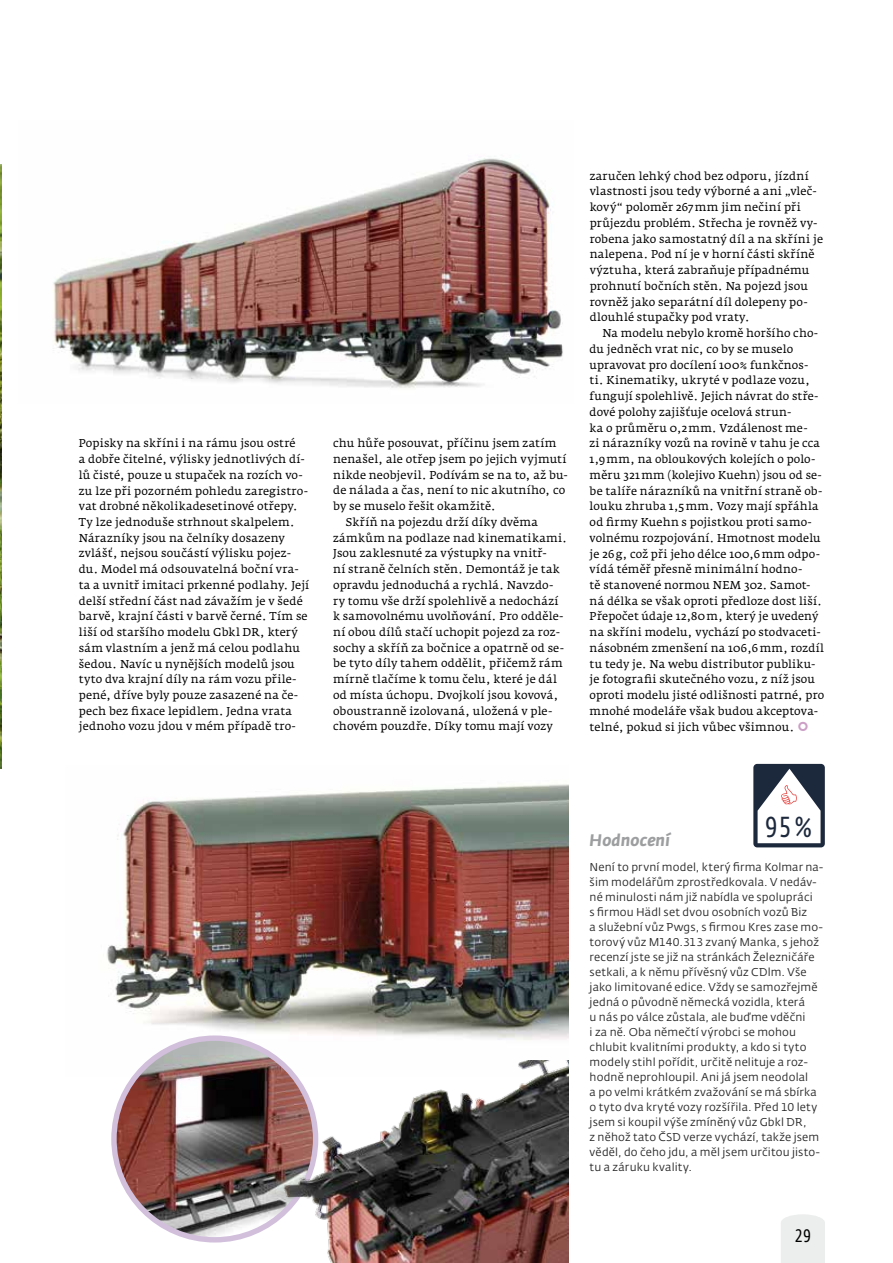
<style>
.page{position:relative;width:893px;height:1263px;background:#fff}
.page>*{position:absolute;margin:0;border:0;box-sizing:border-box;transform-origin:0 0}
.t1{font:28.65px "CD Fedra Cond Pro";color:#1c283c}
.t2{font:18px "CD Fedra Cond Pro";color:#000}
.t3{font:italic 700 16.5px "CD Fedra";letter-spacing:.01em;color:#9c9e9f}
.t4{font:11.25px/15.8px "Fedra Serif A Pro";letter-spacing:.015em;color:#000}
.t5{font:11.25px/15px "CD Fedra";letter-spacing:.015em;color:#282829}
.s1{font-weight:500;font-size:15px;color:#cca0c6}
</style>
<div class="page">
<div style="left:781px;top:1214px;width:44px;height:49px;background:#eceded"></div>
<img style="left:106px;top:784px;width:462px;height:292px">
<img style="left:114px;top:1038px;width:202px;height:202px;border-radius:101px">
<img style="left:0;top:164px;width:1px;height:604px">
<div style="left:753px;top:764px;width:72px;height:83px;background:#1c283c;border-radius:4px"></div>
<svg style="left:758px;top:769px;width:62px;height:74px"></svg>
<img style="left:53px;top:158px;width:510px;height:230px">
<img style="left:256px;top:1061px;width:312px;height:202px">
<p class="t4" style="left:79px;top:436px;width:232px">Popisky na skříni i na rámu jsou ostré<br>a dobře čitelné, výlisky jednotlivých dí&shy;lů čisté, pouze u stupaček na rozích vo&shy;zu lze při pozorném pohledu zaregistro&shy;vat drobné několikadesetinové otřepy.<br>Ty lze jednoduše strhnout skalpelem.<br>Nárazníky jsou na čelníky dosazeny zvlášť, nejsou součástí výlisku pojez&shy;du. Model má odsouvatelná boční vra&shy;ta a uvnitř imitaci prkenné podlahy. Její delší střední část nad závažím je v šedé barvě, krajní části v barvě černé. Tím se liší od staršího modelu Gbkl DR, který sám vlastním a jenž má celou podlahu šedou. Navíc u nynějších modelů jsou tyto dva krajní díly na rám vozu přile&shy;pené, dříve byly pouze zasazené na če&shy;pech bez fixace lepidlem. Jedna vrata jednoho vozu jdou v mém případě tro-</p>
<p class="t4" style="left:333px;top:435px;width:225px">chu hůře posouvat, příčinu jsem zatím</p>
<p class="t4" style="left:333px;top:451px;width:235px">nenašel, ale otřep jsem po jejich vyjmutí</p>
<p class="t4" style="left:333px;top:467px;width:236px">nikde neobjevil. Podívám se na to, až bu-</p>
<p class="t4" style="left:333px;top:483px;width:234px">de nálada a čas, není to nic akutního, co</p>
<p class="t4" style="left:333px;top:498px;width:164px">by se muselo řešit okamžitě.</p>
<p class="t4" style="left:346px;top:514px;width:194px">Skříň na pojezdu drží díky dvěma</p>
<p class="t4" style="left:333px;top:530px;width:236px">zámkům na podlaze nad kinematikami.</p>
<p class="t4" style="left:333px;top:546px;width:215px">Jsou zaklesnuté za výstupky na vnitř-</p>
<p class="t4" style="left:333px;top:561px;width:228px">ní straně čelních stěn. Demontáž je tak</p>
<p class="t4" style="left:333px;top:577px;width:222px">opravdu jednoduchá a rychlá. Navzdo-</p>
<p class="t4" style="left:333px;top:593px;width:227px">ry tomu vše drží spolehlivě a nedochází</p>
<p class="t4" style="left:333px;top:608px;width:232px">k samovolnému uvolňování. Pro odděle-</p>
<p class="t4" style="left:333px;top:624px;width:228px">ní obou dílů stačí uchopit pojezd za roz-</p>
<p class="t4" style="left:333px;top:640px;width:232px">sochy a skříň za bočnice a opatrně od se-</p>
<p class="t4" style="left:333px;top:656px;width:231px">be tyto díly tahem oddělit, přičemž rám</p>
<p class="t4" style="left:333px;top:671px;width:225px">mírně tlačíme k tomu čelu, které je dál</p>
<p class="t4" style="left:333px;top:687px;width:227px">od místa úchopu. Dvojkolí jsou kovová,</p>
<p class="t4" style="left:333px;top:703px;width:221px">oboustranně izolovaná, uložená v ple-</p>
<p class="t4" style="left:333px;top:719px;width:221px">chovém pouzdře. Díky tomu mají vozy</p>
<p class="t4" style="left:590px;top:168px;width:235px">zaručen lehký chod bez odporu, jízdní vlastnosti jsou tedy výborné a ani „vleč&shy;kový“ poloměr 267mm jim nečiní při průjezdu problém. Střecha je rovněž vy&shy;robena jako samostatný díl a na skříni je nalepena. Pod ní je v horní části skříně výztuha, která zabraňuje případnému prohnutí bočních stěn. Na pojezd jsou rovněž jako separátní díl dolepeny po&shy;dlouhlé stupačky pod vraty.</p>
<p class="t4" style="left:590px;top:325px;width:236px;text-indent:13px">Na modelu nebylo kromě horšího cho&shy;du jedněch vrat nic, co by se muselo upravovat pro docílení 100% funkčnos&shy;ti. Kinematiky, ukryté v podlaze vozu, fungují spolehlivě. Jejich návrat do stře&shy;dové polohy zajišťuje ocelová strun-<br>ka o průměru 0,2mm. Vzdálenost me-<br>zi nárazníky vozů na rovině v tahu je cca 1,9mm, na obloukových kolejích o polo&shy;měru 321mm (kolejivo Kuehn) jsou od se&shy;be talíře nárazníků na vnitřní straně ob&shy;louku zhruba 1,5mm. Vozy mají spřáhla od firmy Kuehn s pojistkou proti samo&shy;volnému rozpojování. Hmotnost modelu je 26g, což při jeho délce 100,6mm odpo&shy;vídá téměř přesně minimální hodno-<br>tě stanovené normou NEM 302. Samot&shy;ná délka se však oproti předloze dost liší.<br>Přepočet údaje 12,80m, který je uvedený na skříni modelu, vychází po stodvaceti&shy;násobném zmenšení na 106,6mm, rozdíl tu tedy je. Na webu distributor publiku&shy;je fotografii skutečného vozu, z níž jsou oproti modelu jisté odlišnosti patrné, pro mnohé modeláře však budou akceptova&shy;telné, pokud si jich vůbec všimnou. <span class="s1">○</span></p>
<h1 class="t1" style="left:765px;top:811px;width:48px">95%</h1>
<p class="t5" style="left:590px;top:860px;width:235px">Není to první model, který firma Kolmar na&shy;šim modelářům zprostředkovala. V nedáv&shy;né minulosti nám již nabídla ve spolupráci<br>s firmou Hädl set dvou osobních vozů Biz<br>a služební vůz Pwgs, s firmou Kres zase mo&shy;torový vůz M140.313 zvaný Manka, s jehož recenzí jste se již na stránkách Železničáře setkali, a k němu přívěsný vůz CDlm. Vše jako limitované edice. Vždy se samozřejmě jedná o původně německá vozidla, která<br>u nás po válce zůstala, ale buďme vděčni<br>i za ně. Oba němečtí výrobci se mohou chlubit kvalitními produkty, a kdo si tyto modely stihl pořídit, určitě nelituje a roz&shy;hodně neprohloupil. Ani já jsem neodolal<br>a po velmi krátkém zvažování se má sbírka o tyto dva kryté vozy rozšířila. Před 10 lety jsem si koupil výše zmíněný vůz Gbkl DR,<br>z něhož tato ČSD verze vychází, takže jsem věděl, do čeho jdu, a měl jsem určitou jisto&shy;tu a záruku kvality.</p>
<h3 class="t3" style="left:590px;top:829px;width:82px">Hodnocení</h3>
<h2 class="t2" style="left:794px;top:1226px;width:18px">29</h2>
</div>
